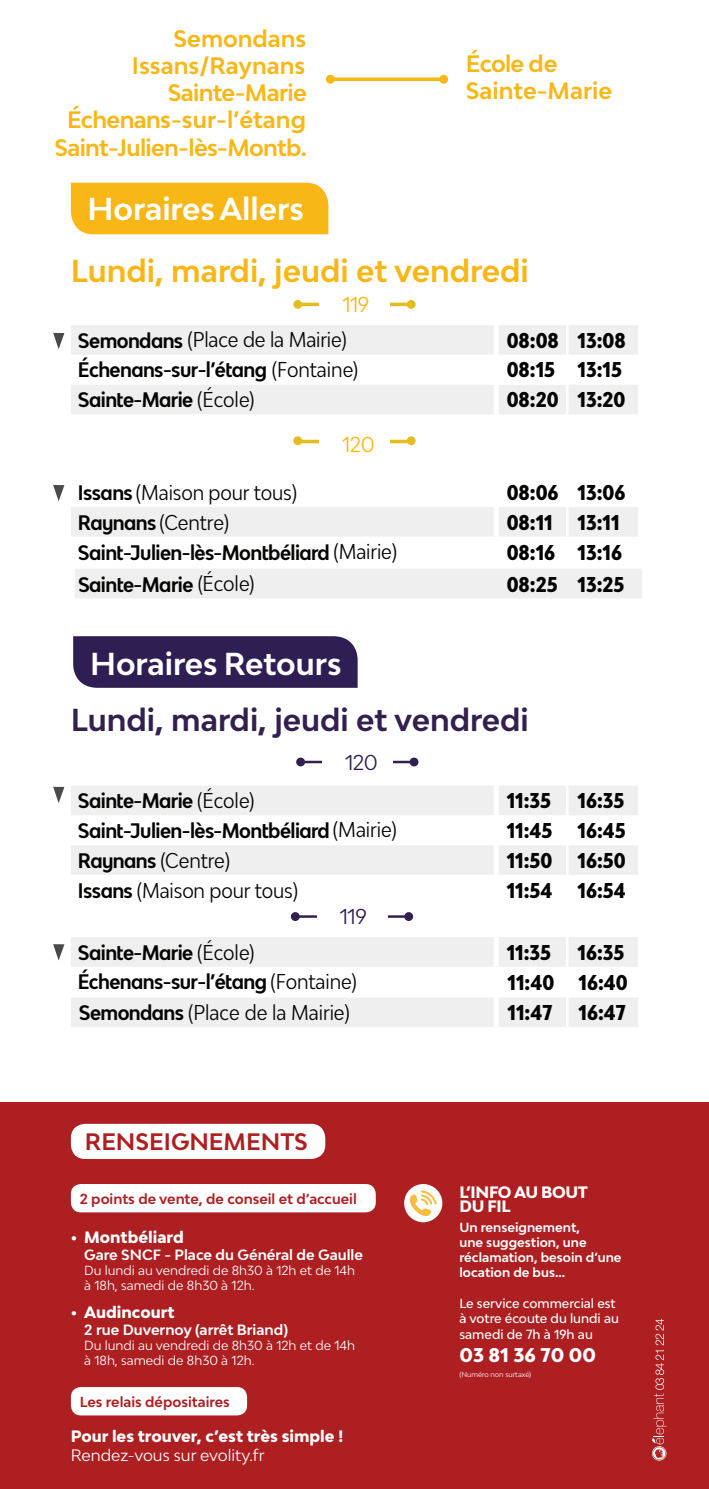
<style>
.page{position:relative;width:709px;height:1489px;background:#fff}
.page>*{position:absolute;margin:0;border:0;box-sizing:border-box;transform-origin:0 0}
.t1{font:700 30px "Bw Modelica";color:#fff}
.t2{font:700 30px "Bw Modelica";color:#f9b717}
.t3{font:700 30px "Bw Modelica";color:#33204f}
.t4{font:700 22.5px/27px "Bw Modelica";color:#f9b717;text-align:right}
.t5{font:700 22.5px "Bw Modelica";letter-spacing:-.02em;color:#f9b717}
.t6{font:700 22.5px "Bw Modelica";color:#ae1f22}
.t7{font:20.25px "Bw Modelica";letter-spacing:-.03em;color:#f9b717}
.t8{font:20.25px "Bw Modelica";letter-spacing:-.03em;color:#33204f}
.t9{font:700 condensed 20px "Bw Modelica SS01";letter-spacing:-.03em;color:#040503}
.t10{font:800 condensed 20px "Bw Modelica SS01";color:#040503}
.t11{font:condensed 20px "Bw Modelica";letter-spacing:-.01em;color:#040503}
.t12{font:800 18.75px "Bw Modelica";color:#fff}
.t13{font:800 15.5px "Bw Modelica";color:#fff}
.t14{font:15.5px "Bw Modelica";color:#fff}
.t15{font:800 15.5px/14.2px "Bw Modelica";letter-spacing:-.02em;color:#fff}
.t16{font:700 14px "Bw Modelica";color:#fff}
.t17{font:700 13.75px "Bw Modelica";color:#ae1f22}
.t18{font:12.5px/15px "Bw Modelica";color:#fff}
.t19{font:700 12.5px/15px "Bw Modelica";color:#fff}
.t20{font:500 12.5px/15.8px "Bw Modelica";color:#fff}
.t21{font:6.75px "Bw Modelica";color:#fff}
.s1{font-family:"Bw Modelica SS01";font-weight:700}
.s2{font-family:"Bw Modelica";font-weight:400}
</style>
<div class="page">
<div style="left:0;top:1102px;width:709px;height:386px;background:#ae1f22"></div>
<div style="left:404px;top:1183px;width:38px;height:39px;background:#fff;border-radius:50%"></div>
<svg style="left:410px;top:1190px;width:27px;height:25px"></svg>
<div style="left:71px;top:1123px;width:254px;height:35px;background:#fff;border-radius:14px"></div>
<div style="left:71px;top:1183px;width:305px;height:29px;background:#fff;border-radius:10px"></div>
<div style="left:71px;top:1386px;width:176px;height:29px;background:#fff;border-radius:10px"></div>
<svg style="left:652px;top:1318px;width:14px;height:142px"></svg>
<div style="left:326px;top:75px;width:9px;height:9px;background:#f9b717;border-radius:50%"></div>
<div style="left:439px;top:75px;width:9px;height:9px;background:#f9b717;border-radius:50%"></div>
<div style="left:71px;top:183px;width:257px;height:51px;background:#f9b717"></div>
<div style="left:73px;top:636px;width:284px;height:51px;background:#2f1e53"></div>
<div style="left:71px;top:325px;width:567px;height:89px;background:#eeefee"></div>
<svg style="left:71px;top:355px;width:567px;height:29px"></svg>
<div style="left:494px;top:325px;width:5px;height:30px;background:#fff"></div>
<div style="left:494px;top:355px;width:5px;height:29px;background:#fff"></div>
<div style="left:494px;top:384px;width:5px;height:30px;background:#fff"></div>
<hr style="left:566px;top:325px;width:2px;height:30px;background:#fff">
<hr style="left:566px;top:355px;width:2px;height:29px;background:#fff">
<hr style="left:566px;top:384px;width:2px;height:30px;background:#fff">
<div style="left:71px;top:937px;width:567px;height:89px;background:#eeefee"></div>
<svg style="left:71px;top:966px;width:567px;height:31px"></svg>
<div style="left:494px;top:937px;width:5px;height:29px;background:#fff"></div>
<div style="left:494px;top:966px;width:5px;height:31px;background:#fff"></div>
<div style="left:494px;top:997px;width:5px;height:29px;background:#fff"></div>
<hr style="left:566px;top:937px;width:2px;height:29px;background:#fff">
<hr style="left:566px;top:966px;width:2px;height:31px;background:#fff">
<hr style="left:566px;top:997px;width:2px;height:29px;background:#fff">
<div style="left:75px;top:569px;width:567px;height:29px;background:#eeefee"></div>
<div style="left:71px;top:507px;width:567px;height:29px;background:#eeefee"></div>
<div style="left:494px;top:507px;width:5px;height:29px;background:#fff"></div>
<hr style="left:566px;top:507px;width:2px;height:29px;background:#fff">
<div style="left:71px;top:786px;width:567px;height:29px;background:#eeefee"></div>
<svg style="left:71px;top:845px;width:567px;height:76px"></svg>
<div style="left:494px;top:785px;width:5px;height:30px;background:#fff"></div>
<div style="left:494px;top:845px;width:5px;height:29px;background:#fff"></div>
<div style="left:494px;top:874px;width:5px;height:53px;background:#fff"></div>
<hr style="left:566px;top:785px;width:2px;height:30px;background:#fff">
<hr style="left:566px;top:845px;width:2px;height:29px;background:#fff">
<hr style="left:566px;top:874px;width:2px;height:53px;background:#fff">
<svg style="left:53px;top:333px;width:11px;height:16px"></svg>
<svg style="left:53px;top:485px;width:11px;height:16px"></svg>
<svg style="left:53px;top:944px;width:11px;height:16px"></svg>
<svg style="left:53px;top:786px;width:11px;height:17px"></svg>
<svg style="left:334px;top:77px;width:106px;height:4px"></svg>
<div style="left:293px;top:300px;width:9px;height:9px;background:#e5bd20;border-radius:50%"></div>
<div style="left:407px;top:300px;width:8px;height:9px;background:#e5bd20;border-radius:50%"></div>
<svg style="left:301px;top:302px;width:107px;height:4px"></svg>
<div style="left:319px;top:301px;width:71px;height:12px;background:#fff"></div>
<hr style="left:297px;top:440px;width:114px;height:3px;background:#e5bd20">
<div style="left:319px;top:438px;width:71px;height:12px;background:#fff"></div>
<svg style="left:296px;top:757px;width:9px;height:9px"></svg>
<div style="left:409px;top:757px;width:9px;height:9px;background:#33204f;border-radius:50%"></div>
<hr style="left:300px;top:760px;width:114px;height:3px;background:#33204f">
<div style="left:322px;top:758px;width:71px;height:12px;background:#fff"></div>
<div style="left:291px;top:912px;width:9px;height:8px;background:#33204f;border-radius:50%"></div>
<div style="left:404px;top:912px;width:9px;height:8px;background:#33204f;border-radius:50%"></div>
<hr style="left:295px;top:915px;width:114px;height:2px;background:#33204f">
<div style="left:316px;top:913px;width:71px;height:11px;background:#fff"></div>
<div style="left:293px;top:436px;width:9px;height:9px;background:#e5bd20;border-radius:50%"></div>
<div style="left:407px;top:436px;width:8px;height:9px;background:#e5bd20;border-radius:50%"></div>
<p class="t4" style="left:132px;top:25px;width:176px">Semondans<br>Issans/Raynans<br>Sainte-Marie</p>
<p class="t5" style="left:54px;top:133px;width:254px">Saint-Julien-lès-Montb.</p>
<p class="t5" style="left:67px;top:105px;width:240px">Échenans-sur-l’étang</p>
<h1 class="t1" style="left:88px;top:189px;width:218px">HorairesAllers</h1>
<p class="t4" style="left:466px;top:50px;width:148px;text-align:left">École de<br>Sainte-Marie</p>
<h1 class="t2" style="left:71px;top:251px;width:459px">Lundi, mardi, jeudi et vendredi</h1>
<p class="t7" style="left:342px;top:291px;width:29px">119</p>
<p class="t11" style="left:78px;top:326px;width:270px"><span class="s1">Semondans</span> (Place de la Mairie)</p>
<p class="t10" style="left:506px;top:327px;width:121px">08:08 13:08</p>
<p class="t9" style="left:78px;top:357px;width:282px">Échenans-sur-l’étang <span class="s2">(Fontaine)</span></p>
<p class="t10" style="left:506px;top:357px;width:117px">08:15 13:15</p>
<p class="t9" style="left:78px;top:387px;width:178px">Sainte-Marie <span class="s2">(École)</span></p>
<p class="t10" style="left:506px;top:387px;width:120px">08:20 13:20</p>
<p class="t11" style="left:167px;top:357px;width:88px">(Fontaine)</p>
<p class="t7" style="left:342px;top:431px;width:34px">120</p>
<p class="t11" style="left:78px;top:480px;width:221px"><span class="s1">Issans</span> (Maison pour tous)</p>
<p class="t10" style="left:506px;top:480px;width:53px">08:06</p>
<p class="t11" style="left:78px;top:509px;width:153px"><span class="s1">Raynans</span> (Centre)</p>
<p class="t10" style="left:506px;top:509px;width:114px">08:11 13:11</p>
<p class="t9" style="left:78px;top:539px;width:320px">Saint-Julien-lès-Montbéliard <span class="s2">(Mairie)</span></p>
<p class="t10" style="left:506px;top:539px;width:117px">08:16 13:16</p>
<p class="t9" style="left:78px;top:571px;width:178px">Sainte-Marie <span class="s2">(École)</span></p>
<p class="t10" style="left:506px;top:571px;width:119px">08:25 13:25</p>
<p class="t10" style="left:577px;top:479px;width:49px">13:06</p>
<h1 class="t1" style="left:90px;top:644px;width:253px">Horaires Retours</h1>
<h1 class="t3" style="left:71px;top:700px;width:459px">Lundi, mardi, jeudi et vendredi</h1>
<p class="t8" style="left:345px;top:748px;width:34px">120</p>
<p class="t9" style="left:78px;top:787px;width:178px">Sainte-Marie <span class="s2">(École)</span></p>
<p class="t10" style="left:506px;top:788px;width:46px">11:35</p>
<p class="t10" style="left:577px;top:788px;width:48px">16:35</p>
<p class="t9" style="left:78px;top:817px;width:320px">Saint-Julien-lès-Montbéliard <span class="s2">(Mairie)</span></p>
<p class="t10" style="left:506px;top:817px;width:47px">11:45</p>
<p class="t10" style="left:577px;top:817px;width:50px">16:45</p>
<p class="t11" style="left:78px;top:847px;width:154px"><span class="s1">Raynans</span> (Centre)</p>
<p class="t10" style="left:506px;top:847px;width:47px">11:50</p>
<p class="t10" style="left:577px;top:847px;width:50px">16:50</p>
<p class="t11" style="left:78px;top:877px;width:221px"><span class="s1">Issans</span> (Maison pour tous)</p>
<p class="t10" style="left:506px;top:877px;width:47px">11:54</p>
<p class="t10" style="left:577px;top:877px;width:50px">16:54</p>
<p class="t8" style="left:340px;top:903px;width:29px">119</p>
<p class="t9" style="left:78px;top:939px;width:178px">Sainte-Marie <span class="s2">(École)</span></p>
<p class="t10" style="left:506px;top:939px;width:46px">11:35</p>
<p class="t10" style="left:577px;top:939px;width:48px">16:35</p>
<p class="t9" style="left:78px;top:968px;width:281px">Échenans-sur-l’étang <span class="s2">(Fontaine)</span></p>
<p class="t10" style="left:507px;top:969px;width:121px">11:40 16:40</p>
<p class="t11" style="left:79px;top:999px;width:272px"><span class="s1">Semondans</span> (Place de la Mairie)</p>
<p class="t10" style="left:507px;top:999px;width:46px">11:47</p>
<p class="t10" style="left:578px;top:999px;width:49px">16:47</p>
<p class="t6" style="left:85px;top:1127px;width:224px">RENSEIGNEMENTS</p>
<p class="t17" style="left:80px;top:1189px;width:278px">2 points de vente, de conseil et d’accueil</p>
<p class="t13" style="left:71px;top:1227px;width:114px">• Montbéliard</p>
<p class="t16" style="left:84px;top:1245px;width:280px">Gare SNCF - Place du Général de Gaulle</p>
<p class="t18" style="left:84px;top:1262px;width:272px">Du lundi au vendredi de 8h30 à 12h et de 14h à 18h, samedi de 8h30 à 12h.</p>
<p class="t13" style="left:71px;top:1302px;width:105px">• Audincourt</p>
<p class="t16" style="left:84px;top:1320px;width:205px">2 rue Duvernoy (arrêt Briand)</p>
<p class="t18" style="left:84px;top:1337px;width:272px">Du lundi au vendredi de 8h30 à 12h et de 14h à 18h, samedi de 8h30 à 12h.</p>
<p class="t17" style="left:80px;top:1392px;width:152px">Les relais dépositaires</p>
<p class="t13" style="left:71px;top:1425px;width:274px">Pour les trouver, c’est très simple !</p>
<p class="t14" style="left:71px;top:1444px;width:195px">Rendez-vous sur evolity.fr</p>
<p class="t15" style="left:459px;top:1184px;width:130px">L’INFO AU BOUT<br>DU FIL</p>
<p class="t19" style="left:459px;top:1219px;width:164px">Un renseignement,<br>une suggestion, une réclamation, besoin d’une location de bus...</p>
<p class="t20" style="left:459px;top:1294px;width:161px">Le service commercial est à votre écoute du lundi au samedi de 7h à 19h au</p>
<p class="t12" style="left:459px;top:1342px;width:138px">03 81 36 70 00</p>
<p class="t21" style="left:459px;top:1370px;width:73px">(Numéro non surtaxé)</p>
</div>
